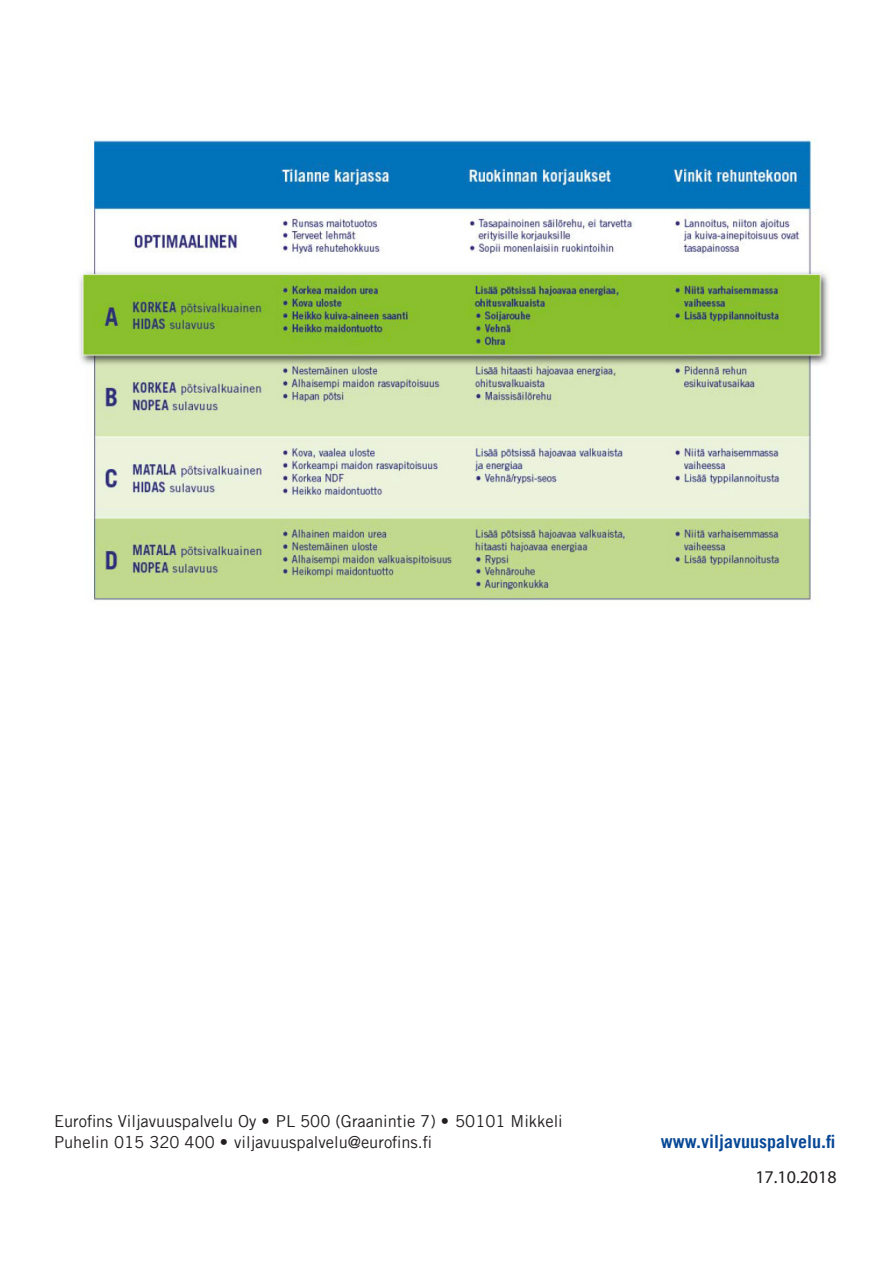
<style>
.page{position:relative;width:893px;height:1263px;background:#fff}
.page>*{position:absolute;margin:0;border:0;box-sizing:border-box;transform-origin:0 0}
.t1{font:700 18px "Trade Gothic LT";color:#074896}
.t2{font:18px "Myriad Pro";color:#231f20}
.t3{font:16.5px/21.6px "Trade Gothic LT";color:#231f20}
</style>
<div class="page">
<img style="left:80px;top:138px;width:749px;height:463px">
<p class="t3" style="left:54px;top:1109px;width:510px">Eurofins Viljavuuspalvelu Oy • PL 500 (Graanintie 7) • 50101 Mikkeli<br>Puhelin 015 320 400 • viljavuuspalvelu@eurofins.fi</p>
<p class="t1" style="left:661px;top:1130px;width:176px">www.viljavuuspalvelu.fi</p>
<p class="t2" style="left:755px;top:1166px;width:83px">17.10.2018</p>
</div>
